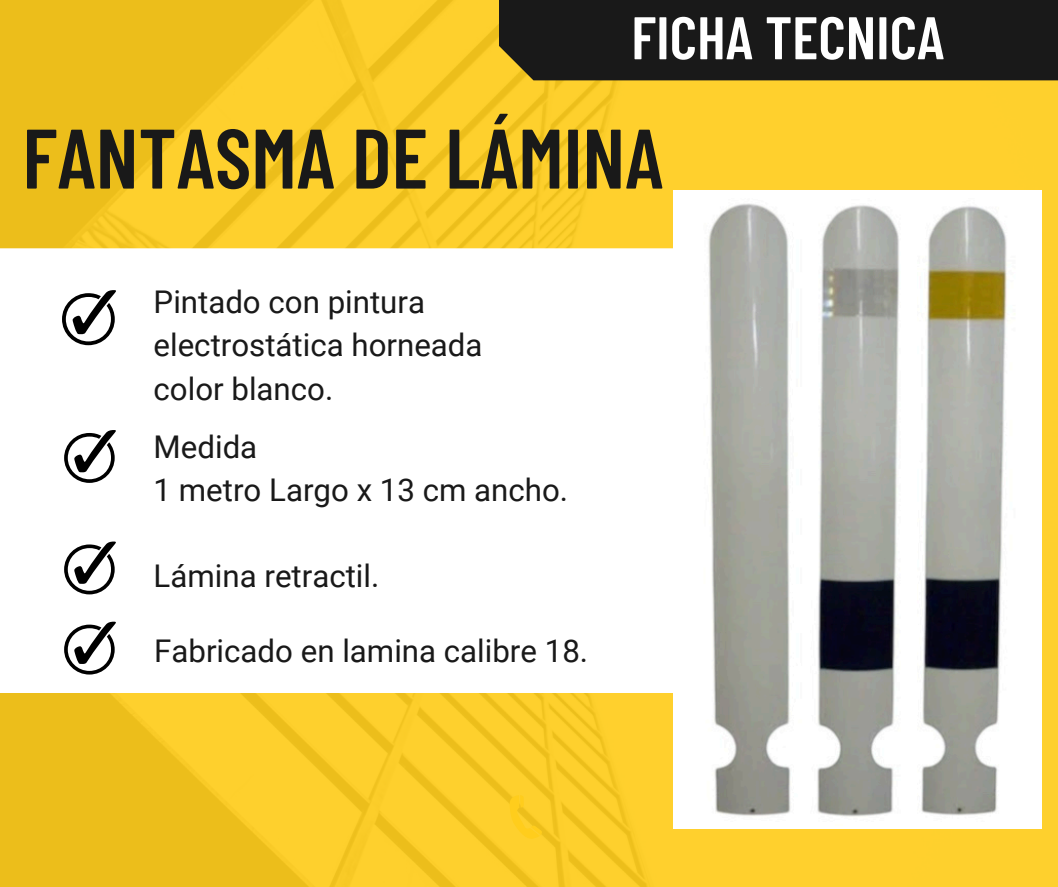
<style>
.page{position:relative;width:1058px;height:887px;background:#fff}
.page>*{position:absolute;margin:0;border:0;box-sizing:border-box;transform-origin:0 0}
.t1{font:600 84.15px "Barlow Condensed";color:#191919}
.t2{font:600 60px "Barlow Condensed";color:#fff}
.t3{font:31.2px/43.5px "Roboto";color:#191919}
</style>
<div class="page">
<img style="left:0;top:0;width:1058px;height:886px">
<svg style="left:0;top:248px;width:673px;height:445px"></svg>
<div style="left:499px;top:0;width:559px;height:80px;background:#191919"></div>
<svg style="left:62px;top:290px;width:54px;height:55px"></svg>
<svg style="left:64px;top:430px;width:52px;height:53px"></svg>
<svg style="left:64px;top:541px;width:52px;height:53px"></svg>
<svg style="left:509px;top:795px;width:33px;height:44px"></svg>
<svg style="left:64px;top:621px;width:52px;height:53px"></svg>
<img style="left:673px;top:190px;width:368px;height:638px">
<p class="t2" style="left:631px;top:-1px;width:314px">FICHA TECNICA</p>
<p class="t1" style="left:22px;top:104px;width:642px">FANTASMA DE LÁMINA</p>
<h2 class="t3" style="left:154px;top:280px;width:330px">Pintado con pintura electrostática horneada color blanco.</h2>
<p class="t3" style="left:154px;top:425px;width:105px">Medida</p>
<p class="t3" style="left:154px;top:468px;width:416px">1 metro Largo x 13 cm ancho.</p>
<p class="t3" style="left:154px;top:554px;width:227px">Lámina retractil.</p>
<h1 class="t3" style="left:154px;top:629px;width:435px">Fabricado en lamina calibre 18.</h1>
</div>
